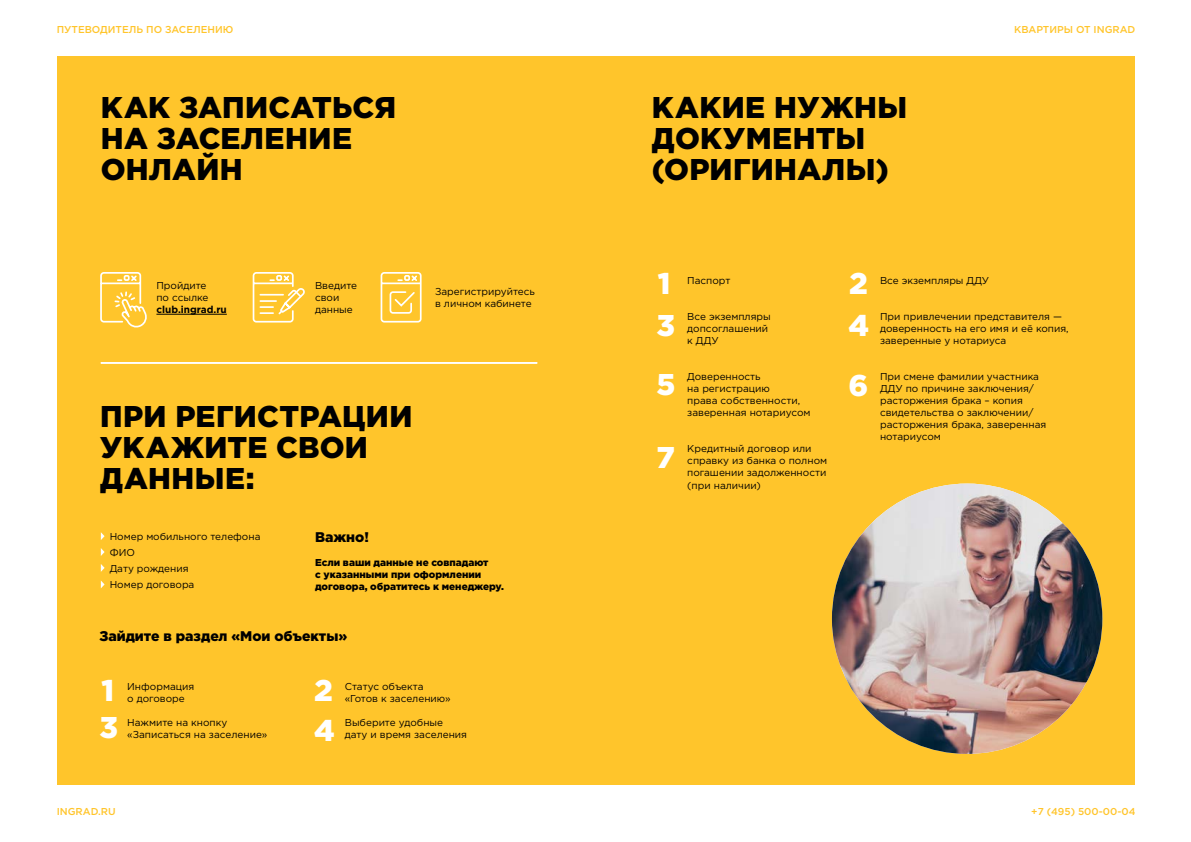
<style>
.page{position:relative;width:1191px;height:842px;background:#fff}
.page>*{position:absolute;margin:0;border:0;box-sizing:border-box;transform-origin:0 0}
.t1{font:900 30px/31px "Gotham Pro";letter-spacing:.01em;color:#000}
.t2{font:900 30px/59px "Gotham Pro";color:#fff}
.t3{font:900 14px "Gotham Pro";color:#000}
.t4{font:10px/12px "Gotham Pro";color:#000}
.t5{font:900 10px/12px "Gotham Pro";color:#000}
.t6{font:500 10px "Gotham Pro";color:#ffc52b}
.t7{font:700 10px "Gotham Pro";color:#000}
</style>
<div class="page">
<div style="left:57px;top:57px;width:1077px;height:728px;background:#ffc52b"></div>
<hr style="left:156px;top:314px;width:71px;height:1px;background:#000">
<svg style="left:100px;top:272px;width:47px;height:56px"></svg>
<svg style="left:252px;top:272px;width:53px;height:51px"></svg>
<svg style="left:380px;top:272px;width:42px;height:51px"></svg>
<svg style="left:101px;top:532px;width:4px;height:8px"></svg>
<svg style="left:101px;top:548px;width:4px;height:8px"></svg>
<svg style="left:101px;top:564px;width:4px;height:8px"></svg>
<svg style="left:101px;top:580px;width:4px;height:8px"></svg>
<hr style="left:101px;top:362px;width:436px;height:2px;background:#fff">
<img style="left:832px;top:484px;width:270px;height:270px;border-radius:135px">
<p class="t6" style="left:57px;top:23px;width:178px">ПУТЕВОДИТЕЛЬ ПО ЗАСЕЛЕНИЮ</p>
<h1 class="t1" style="left:101px;top:91px;width:297px">КАК ЗАПИСАТЬСЯ<br>НА ЗАСЕЛЕНИЕ<br>ОНЛАЙН</h1>
<p class="t4" style="left:156px;top:279px;width:54px">Пройдите по ссылке</p>
<p class="t7" style="left:156px;top:304px;width:72px">club.ingrad.ru</p>
<p class="t4" style="left:315px;top:279px;width:44px">Введите свои данные</p>
<p class="t4" style="left:435px;top:285px;width:101px">Зарегистрируйтесь в личном кабинете</p>
<h1 class="t1" style="left:100px;top:400px;width:314px">ПРИ РЕГИСТРАЦИИ<br>УКАЖИТЕ СВОИ<br>ДАННЫЕ:</h1>
<p class="t4" style="left:110px;top:528px;width:152px;line-height:16px">Номер мобильного телефона<br>ФИО<br>Дату рождения<br>Номер договора</p>
<h2 class="t3" style="left:315px;top:529px;width:55px">Важно!</h2>
<p class="t5" style="left:315px;top:557px;width:190px">Если ваши данные не совпадают<br>с указанными при оформлении договора, обратитесь к менеджеру.</p>
<h2 class="t3" style="left:99px;top:627px;width:249px">Зайдите в раздел «Мои объекты»</h2>
<p class="t4" style="left:127px;top:680px;width:69px">Информация о договоре</p>
<p class="t4" style="left:127px;top:716px;width:142px">Нажмите на кнопку «Записаться на заселение»</p>
<h1 class="t2" style="left:314px;top:660px;width:20px">2</h1>
<h1 class="t2" style="left:102px;top:660px;width:14px">1</h1>
<p class="t4" style="left:345px;top:680px;width:107px">Статус объекта «Готов к заселению»</p>
<p class="t4" style="left:345px;top:716px;width:100px">Выберите удобные</p>
<h1 class="t2" style="left:99px;top:697px;width:20px">3</h1>
<h1 class="t2" style="left:314px;top:700px;width:22px">4</h1>
<p class="t4" style="left:345px;top:728px;width:124px">дату и время заселения</p>
<h1 class="t1" style="left:652px;top:91px;width:257px">КАКИЕ НУЖНЫ<br>ДОКУМЕНТЫ (ОРИГИНАЛЫ)</h1>
<p class="t6" style="left:1014px;top:23px;width:123px">КВАРТИРЫ ОТ INGRAD</p>
<h1 class="t2" style="left:658px;top:253px;width:14px">1</h1>
<h1 class="t2" style="left:656px;top:295px;width:20px">3<br>5</h1>
<h1 class="t2" style="left:656px;top:427px;width:20px">7</h1>
<p class="t4" style="left:687px;top:275px;width:45px">Паспорт</p>
<p class="t4" style="left:687px;top:311px;width:85px">Все экземпляры допсоглашений к ДДУ</p>
<p class="t4" style="left:687px;top:371px;width:125px">Доверенность<br>на регистрацию<br>права собственности, заверенная нотариусом</p>
<p class="t4" style="left:687px;top:443px;width:141px">Кредитный договор или справку из банка о полном погашении задолженности (при наличии)</p>
<h1 class="t2" style="left:848px;top:261px;width:22px;line-height:42px">2<br>4</h1>
<h1 class="t2" style="left:848px;top:355px;width:21px">6</h1>
<p class="t4" style="left:880px;top:275px;width:111px">Все экземпляры ДДУ</p>
<p class="t4" style="left:880px;top:311px;width:190px">При привлечении представителя — доверенность на его имя и её копия, заверенные у нотариуса</p>
<p class="t4" style="left:880px;top:371px;width:168px">При смене фамилии участника<br>ДДУ по причине заключения/ расторжения брака – копия свидетельства о заключении/ расторжения брака, заверенная нотариусом</p>
<p class="t6" style="left:57px;top:806px;width:60px">INGRAD.RU</p>
<p class="t6" style="left:1031px;top:806px;width:106px">+7 (495) 500-00-04</p>
</div>
